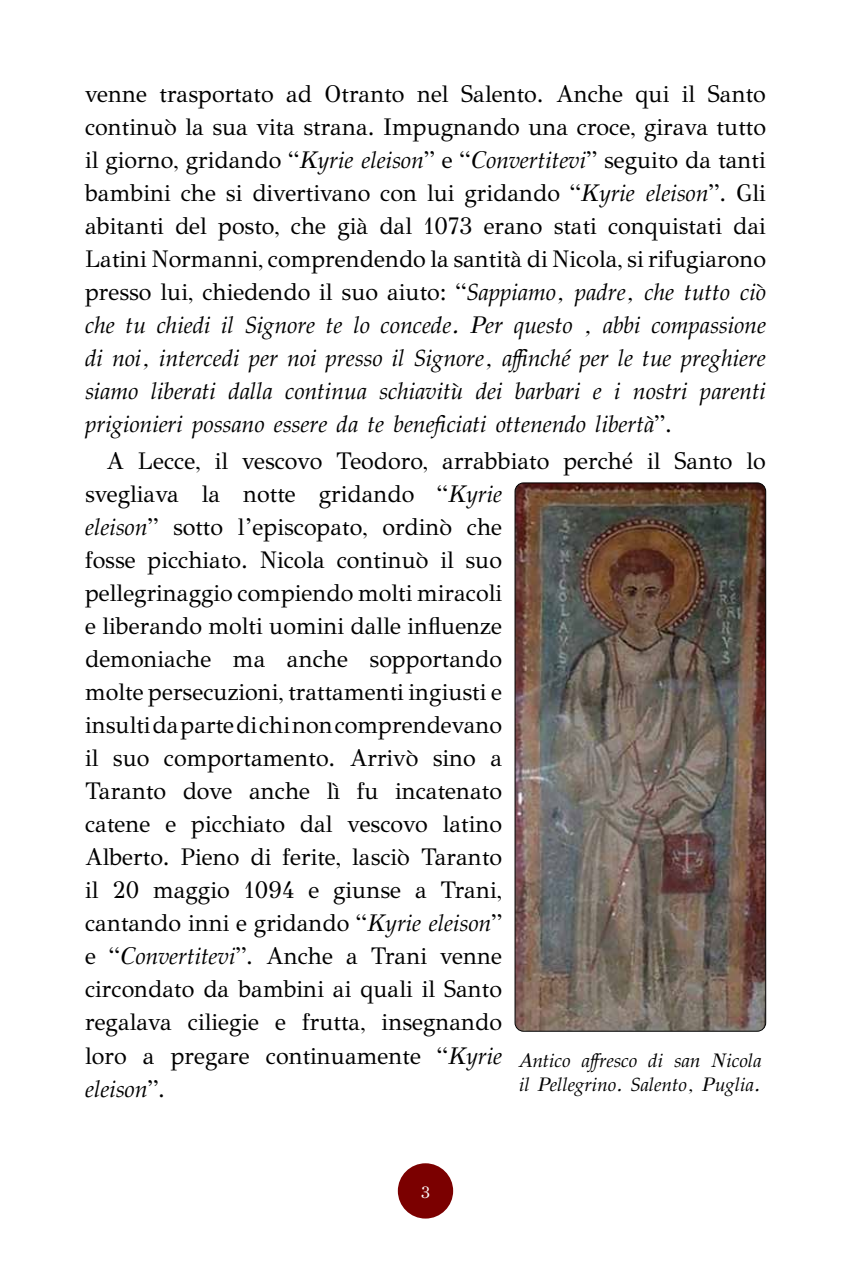
<style>
.page{position:relative;width:851px;height:1276px;background:#fff}
.page>*{position:absolute;margin:0;border:0;box-sizing:border-box;transform-origin:0 0}
.t1{font:24px/33px "GFS Didot";color:#000;text-align:justify}
.t2{font:italic 19.5px/23.4px "GFS Didot";color:#000}
.t3{font:16.5px "GFS Didot";color:#fff}
.s1{font-style:italic}
</style>
<div class="page">
<div style="left:398px;top:1163px;width:55px;height:55px;background:#7b0000;border-radius:50%"></div>
<img style="left:515px;top:483px;width:250px;height:548px">
<div style="left:514px;top:483px;width:251px;height:548px;border:1px solid #000;border-radius:9px"></div>
<p class="t1" style="left:85px;top:76px;width:682px">venne trasportato ad Otranto nel Salento. Anche qui il Santo continuò la sua vita strana. Impugnando una croce, girava tutto il giorno, gridando “<span class="s1">Kyrie eleison</span>” e “<span class="s1">Convertitevi</span>” seguito da tanti bambini che si divertivano con lui gridando “<span class="s1">Kyrie eleison</span>”. Gli abitanti del posto, che già dal 1073 erano stati conquistati dai Latini Normanni, comprendendo la santità di Nicola, si rifugiarono presso lui, chiedendo il suo aiuto: “<span class="s1">Sappiamo, padre, che tutto ciò che tu chiedi il Signore te lo concede. Per questo , abbi compassione di noi, intercedi per noi presso il Signore, affinché per le tue preghiere siamo liberati dalla continua schiavitù dei barbari e i nostri parenti prigionieri possano essere da te beneficiati ottenendo libertà</span>”.</p>
<p class="t1" style="left:85px;top:443px;width:682px;text-align:left;text-indent:21px">A Lecce, il vescovo Teodoro, arrabbiato perché il Santo lo svegliava la notte gridando “<span class="s1">Kyrie<br>eleison</span>” sotto l’episcopato, ordinò che<br>fosse picchiato. Nicola continuò il suo<br>pellegrinaggio compiendo molti miracoli<br>e liberando molti uomini dalle influenze<br>demoniache ma anche sopportando<br>molte persecuzioni, trattamenti ingiusti e<br>insulti da parte di chi non comprendevano<br>il suo comportamento. Arrivò sino a<br>Taranto dove anche lì fu incatenato<br>catene e picchiato dal vescovo latino<br>Alberto. Pieno di ferite, lasciò Taranto<br>il 20 maggio 1094 e giunse a Trani,<br>cantando inni e gridando “<span class="s1">Kyrie eleison</span>”<br>e “<span class="s1">Convertitevi</span>”. Anche a Trani venne<br>circondato da bambini ai quali il Santo<br>regalava ciliegie e frutta, insegnando<br>loro a pregare continuamente “<span class="s1">Kyrie<br>eleison</span>”.</p>
<p class="t2" style="left:519px;top:1047px;width:244px">Antico affresco di san Nicola il Pellegrino. Salento, Puglia.</p>
<p class="t3" style="left:421px;top:1178px;width:11px">3</p>
</div>
